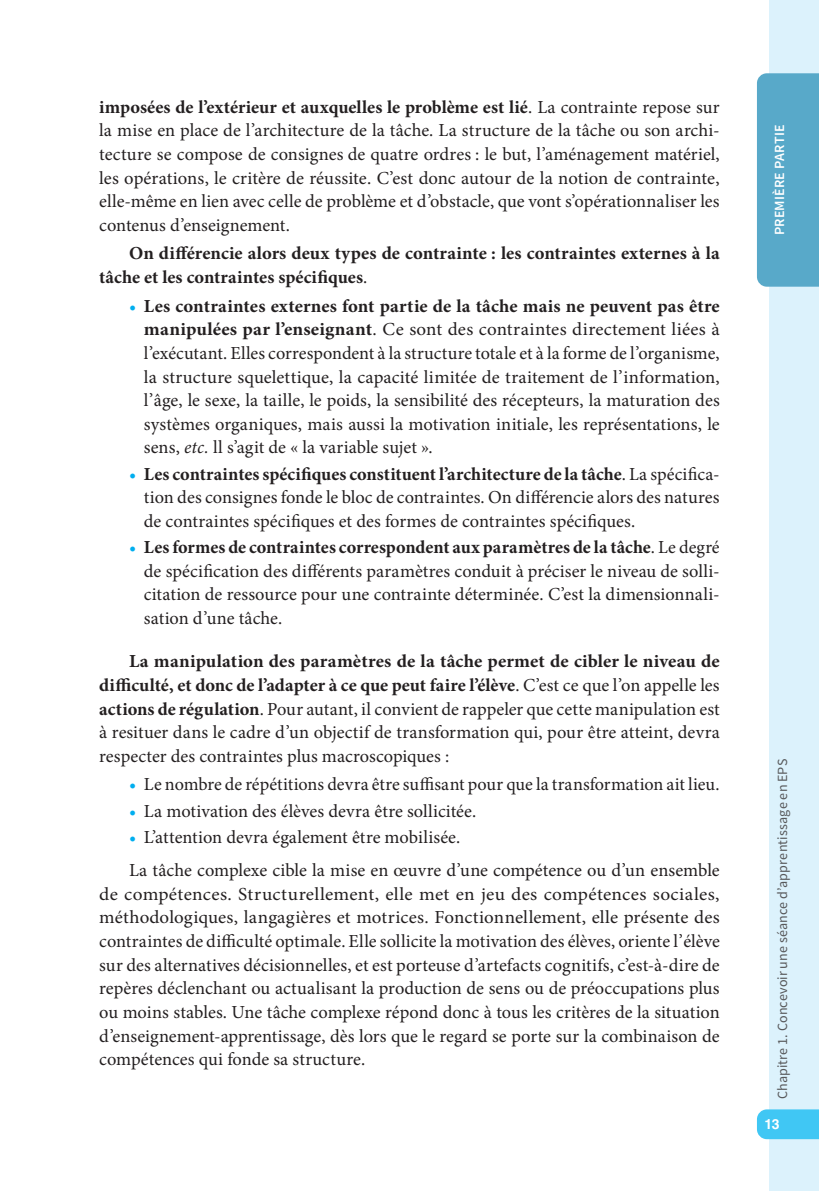
<style>
.page{position:relative;width:819px;height:1191px;background:#fff}
.page>*{position:absolute;margin:0;border:0;box-sizing:border-box;transform-origin:0 0}
.t1{font:18.38px/23.6px "Minion Pro";color:#231f20;text-align:justify}
.t2{font:18.38px/23.6px "Minion Pro";color:#231f20;text-align:justify;scale:1.05 1}
.t3{font:700 18.38px/23.6px "Minion Pro";letter-spacing:.005em;color:#231f20}
.t4{font:14px "Source Sans Pro";letter-spacing:.01em;color:#57585a}
.t5{font:600 14px "Source Sans Pro";letter-spacing:.01em;color:#fff}
.t6{font:700 14px "Helvetica LT Std";color:#fff}
.s1{font-weight:700}
.s2{font-weight:400}
.s3{color:#00aeef}
.s4{font-style:italic}
</style>
<div class="page">
<div style="left:769px;top:0;width:50px;height:1191px;background:#dcf2fc"></div>
<div style="left:757px;top:73px;width:62px;height:214px;background:#58a9c9"></div>
<div style="left:757px;top:1109px;width:62px;height:30px;background:#40c7f4"></div>
<p class="t1" style="left:99px;top:95px;width:622px"><span class="s1">imposées de l’extérieur et auxquelles le problème est lié</span>. La contrainte repose sur la mise en place de l’architecture de la tâche. La structure de la tâche ou son archi&shy;tecture se compose de consignes de quatre ordres : le but, l’aménagement matériel, les opérations, le critère de réussite. C’est donc autour de la notion de contrainte, elle-même en lien avec celle de problème et d’obstacle, que vont s’opérationnaliser les contenus d’enseignement.</p>
<p class="t3" style="left:99px;top:241px;width:622px;text-indent:30px">On différencie alors deux types de contrainte : les contraintes externes à la tâche et les contraintes spécifiques<span class="s2">.</span></p>
<p class="t1" style="left:144px;top:294px;width:577px;text-indent:-15px"><span class="s3">•</span> <span class="s1">Les contraintes externes font partie de la tâche mais ne peuvent pas être manipulées par l’enseignant</span>. Ce sont des contraintes directement liées à l’exécutant. Elles correspondent à la structure totale et à la forme de l’organisme, la structure squelettique, la capacité limitée de traitement de l’information, l’âge, le sexe, la taille, le poids, la sensibilité des récepteurs, la maturation des systèmes organiques, mais aussi la motivation initiale, les représentations, le sens, <span class="s4">etc.</span> ll s’agit de « la variable sujet ».</p>
<p class="t1" style="left:144px;top:462px;width:577px;text-indent:-15px"><span class="s3">•</span> <span class="s1">Les contraintes spécifiques constituent l’architecture de la tâche</span>. La spécifica&shy;tion des consignes fonde le bloc de contraintes. On différencie alors des natures de contraintes spécifiques et des formes de contraintes spécifiques.</p>
<p class="t1" style="left:144px;top:535px;width:577px;text-indent:-15px"><span class="s3">•</span> <span class="s1">Les formes de contraintes correspondent aux paramètres de la tâche</span>. Le degré de spécification des différents paramètres conduit à préciser le niveau de solli&shy;citation de ressource pour une contrainte déterminée. C’est la dimensionnali&shy;sation d’une tâche.</p>
<p class="t1" style="left:99px;top:649px;width:622px;text-indent:30px"><span class="s1">La manipulation des paramètres de la tâche permet de cibler le niveau de difficulté, et donc de l’adapter à ce que peut faire l’élève</span>. C’est ce que l’on appelle les <span class="s1">actions de régulation</span>. Pour autant, il convient de rappeler que cette manipulation est à resituer dans le cadre d’un objectif de transformation qui, pour être atteint, devra respecter des contraintes plus macroscopiques :</p>
<p class="t1" style="left:129px;top:773px;width:592px"><span class="s3">•</span> Le nombre de répétitions devra être suffisant pour que la transformation ait lieu.</p>
<p class="t1" style="left:129px;top:799px;width:349px"><span class="s3">•</span> La motivation des élèves devra être sollicitée.</p>
<p class="t1" style="left:129px;top:820px;width:592px;line-height:33.6px"><span class="s3">•</span> L’attention devra également être mobilisée.<br>La tâche complexe cible la mise en œuvre d’une compétence ou d’un ensemble</p>
<p class="t2" style="left:99px;top:882px;width:592px">de compétences. Structurellement, elle met en jeu des compétences sociales, méthodologiques, langagières et motrices. Fonctionnellement, elle présente des contraintes de difficulté optimale. Elle sollicite la motivation des élèves, oriente l’élève sur des alternatives décisionnelles, et est porteuse d’artefacts cognitifs, c’est-à-dire de repères déclenchant ou actualisant la production de sens ou de préoccupations plus ou moins stables. Une tâche complexe répond donc à tous les critères de la situation d’enseignement-apprentissage, dès lors que le regard se porte sur la combinaison de compétences qui fonde sa structure.</p>
<p class="t5" style="left:770px;top:235px;width:110px;rotate:-90deg">Premi ère Partie</p>
<p class="t4" style="left:774px;top:1099px;width:342px;rotate:-90deg">Chapitre 1. Concevoir une séance d’apprentissage en EPS</p>
<p class="t6" style="left:764px;top:1115px;width:17px">13</p>
</div>
